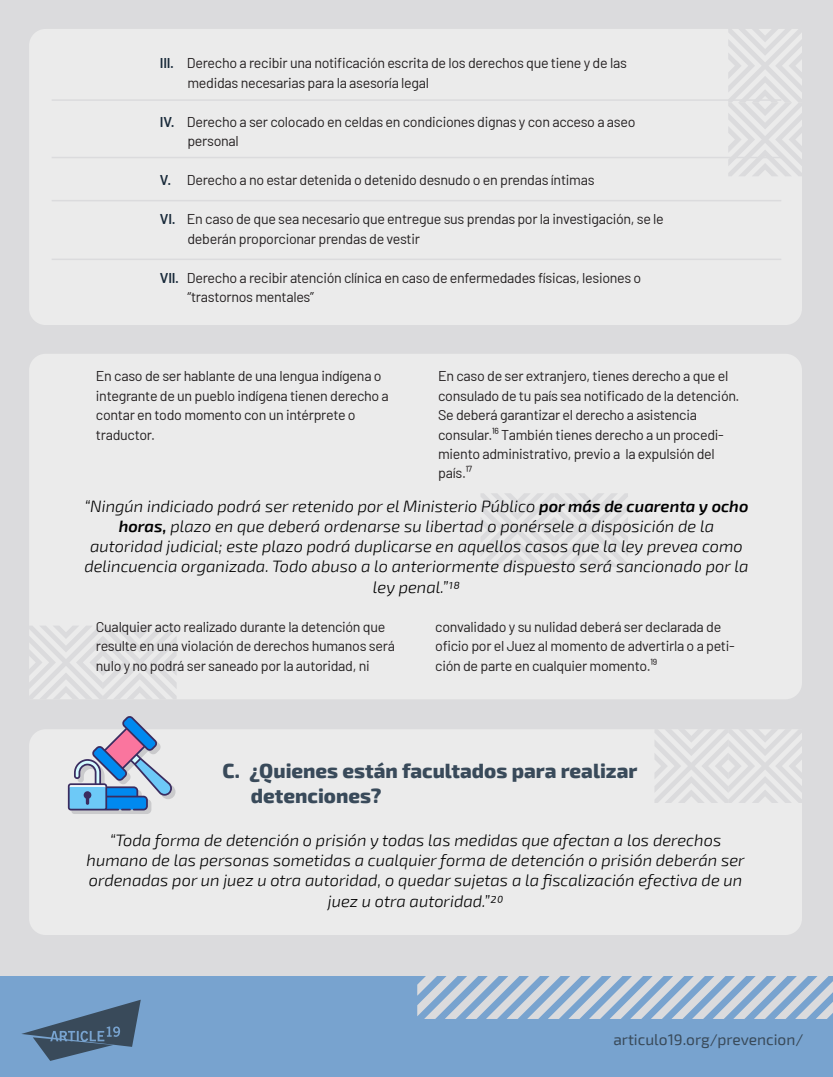
<style>
.page{position:relative;width:833px;height:1077px;background:#fff}
.page>*{position:absolute;margin:0;border:0;box-sizing:border-box;transform-origin:0 0}
.t1{font:800 20.25px/24.8px "Exo 2";color:#394a5a}
.t2{font:italic 300 16.5px/20.2px "Exo 2";color:#000;text-align:center}
.t3{font:15.52px "Exo 2";color:#394a5a}
.t4{font:14.25px/19.5px "Barlow";letter-spacing:-.02em;color:#231f20}
.s1{font-weight:600;color:#192a3a}
.s2{font-weight:600}
</style>
<div class="page">
<div style="left:0;top:0;width:832px;height:1076px;background:#dbdbdd"></div>
<div style="left:29px;top:29px;width:772px;height:296px;background:#ebebeb"></div>
<div style="left:29px;top:354px;width:772px;height:345px;background:#ebebeb"></div>
<div style="left:29px;top:729px;width:772px;height:206px;background:#ebebeb"></div>
<svg style="left:727px;top:29px;width:74px;height:147px"></svg>
<svg style="left:29px;top:625px;width:147px;height:74px"></svg>
<svg style="left:654px;top:729px;width:147px;height:74px"></svg>
<svg style="left:480px;top:493px;width:147px;height:74px"></svg>
<div style="left:0;top:976px;width:832px;height:101px;background:#78a3cf"></div>
<svg style="left:21px;top:999px;width:120px;height:62px"></svg>
<svg style="left:417px;top:976px;width:415px;height:43px"></svg>
<hr style="left:52px;top:99px;width:728px;height:2px;background:#dbdbdd">
<hr style="left:52px;top:157px;width:728px;height:1px;background:#dbdbdd">
<hr style="left:52px;top:200px;width:728px;height:1px;background:#dbdbdd">
<hr style="left:52px;top:259px;width:728px;height:1px;background:#dbdbdd">
<svg style="left:68px;top:716px;width:107px;height:98px"></svg>
<p class="t4" style="left:187px;top:52px;width:440px;text-indent:-28px"><span class="s1">III.</span> Derecho a recibir una notificación escrita de los derechos que tiene y de las medidas necesarias para la asesoría legal</p>
<p class="t4" style="left:187px;top:111px;width:449px;text-indent:-28px"><span class="s1">IV.</span> Derecho a ser colocado en celdas en condiciones dignas y con acceso a aseo personal</p>
<p class="t4" style="left:160px;top:169px;width:436px"><span class="s1">V.</span> Derecho a no estar detenida o detenido desnudo o en prendas íntimas</p>
<p class="t4" style="left:187px;top:208px;width:477px;text-indent:-28px"><span class="s1">VI.</span> En caso de que sea necesario que entregue sus prendas por la investigación, se le deberán proporcionar prendas de vestir</p>
<p class="t4" style="left:187px;top:267px;width:455px;text-indent:-28px"><span class="s1">VII.</span> Derecho a recibir atención clínica en caso de enfermedades físicas, lesiones o “trastornos mentales”</p>
<p class="t4" style="left:96px;top:365px;width:294px">En caso de ser hablante de una lengua indígena o integrante de un pueblo indígena tienen derecho a contar en todo momento con un intérprete o traductor.</p>
<p class="t4" style="left:438px;top:365px;width:302px">En caso de ser extranjero, tienes derecho a que el consulado de tu país sea notificado de la detención.<br>Se deberá garantizar el derecho a asistencia consular.¹⁶ También tienes derecho a un procedi&shy;miento administrativo, previo a la expulsión del país.¹⁷</p>
<p class="t2" style="left:84px;top:495px;width:665px">“Ningún indiciado podrá ser retenido por el Ministerio Público <span class="s2">por más de cuarenta y ocho horas,</span> plazo en que deberá ordenarse su libertad o ponérsele a disposición de la autoridad judicial; este plazo podrá duplicarse en aquellos casos que la ley prevea como delincuencia organizada. Todo abuso a lo anteriormente dispuesto será sancionado por la ley penal.”18</p>
<p class="t4" style="left:96px;top:616px;width:300px">Cualquier acto realizado durante la detención que resulte en una violación de derechos humanos será nulo y no podrá ser saneado por la autoridad, ni</p>
<p class="t4" style="left:435px;top:615px;width:301px">convalidado y su nulidad deberá ser declarada de oficio por el Juez al momento de advertirla o a peti&shy;ción de parte en cualquier momento.¹⁹</p>
<h1 class="t1" style="left:251px;top:757px;width:388px;text-indent:-28px">C. ¿Quienes están facultados para realizar detenciones?</h1>
<p class="t2" style="left:87px;top:829px;width:659px">“Toda forma de detención o prisión y todas las medidas que afectan a los derechos humano de las personas sometidas a cualquier forma de detención o prisión deberán ser ordenadas por un juez u otra autoridad, o quedar sujetas a la fiscalización efectiva de un juez u otra autoridad.”20</p>
<p class="t3" style="left:613px;top:1028px;width:191px">articulo19.org/prevencion/</p>
</div>
